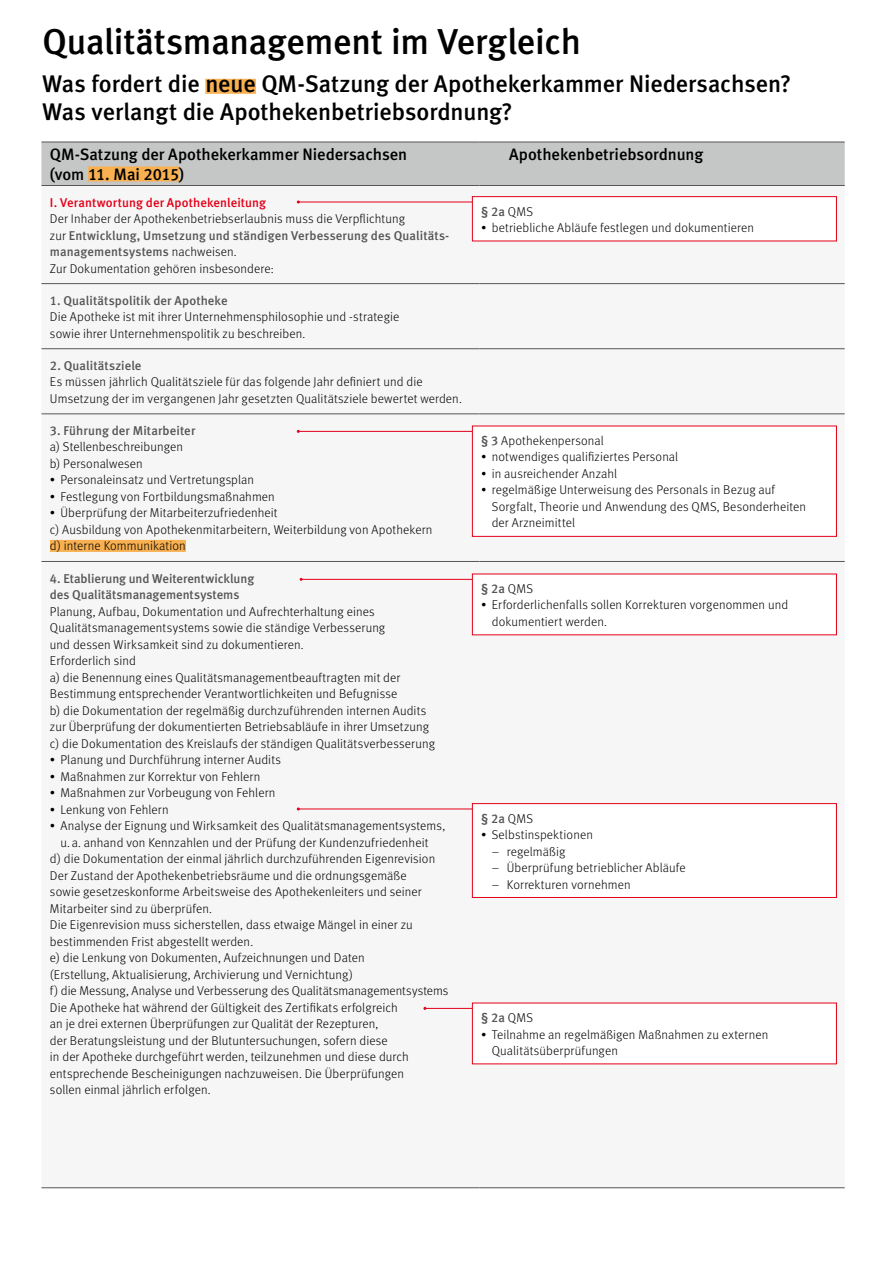
<style>
.page{position:relative;width:893px;height:1263px;background:#fff}
.page>*{position:absolute;margin:0;border:0;box-sizing:border-box;transform-origin:0 0}
.t1{font:36px "Meta Medium LF";letter-spacing:-.01em;color:#000}
.t2{font:24px/27.8px "Meta Medium LF";letter-spacing:-.005em;color:#000}
.t3{font:16.5px/19.5px "Meta Medium LF";letter-spacing:-.005em;color:#000}
.t4{font:300 12.75px/16.5px "Meta";letter-spacing:.01em;color:#000}
.t5{font:12.75px/16.5px "Meta Medium LF";letter-spacing:.005em;color:#565656}
.t6{font:500 12.75px "Meta";letter-spacing:.01em;color:#e30018}
.s1{font-family:"Meta";font-weight:300;color:#000}
.s2{font-family:"Meta Medium LF";font-weight:400;color:#565656}
</style>
<div class="page">
<div style="left:41px;top:143px;width:804px;height:42px;background:#c5c6c6"></div>
<div style="left:41px;top:196px;width:804px;height:869px;background:#f6f6f6"></div>
<hr style="left:41px;top:283px;width:438px;height:1px;background:#565656">
<hr style="left:479px;top:283px;width:366px;height:1px;background:#565656">
<hr style="left:41px;top:348px;width:438px;height:1px;background:#565656">
<hr style="left:479px;top:348px;width:366px;height:1px;background:#565656">
<hr style="left:41px;top:413px;width:438px;height:1px;background:#565656">
<hr style="left:479px;top:413px;width:366px;height:1px;background:#565656">
<hr style="left:41px;top:561px;width:438px;height:1px;background:#565656">
<hr style="left:479px;top:561px;width:366px;height:1px;background:#565656">
<hr style="left:41px;top:1187px;width:438px;height:1px;background:#565656">
<hr style="left:479px;top:1187px;width:366px;height:1px;background:#565656">
<hr style="left:41px;top:142px;width:438px;height:1px;background:#565656">
<hr style="left:479px;top:142px;width:366px;height:1px;background:#565656">
<hr style="left:41px;top:185px;width:438px;height:1px;background:#565656">
<hr style="left:479px;top:185px;width:366px;height:1px;background:#565656">
<div style="left:88px;top:166px;width:91px;height:15px;background:#f8b050"></div>
<div style="left:50px;top:540px;width:136px;height:12px;background:#f8b050"></div>
<div style="left:205px;top:79px;width:51px;height:15px;background:#f8b050"></div>
<hr style="left:298px;top:202px;width:208px;height:1px;background:#e30018">
<hr style="left:298px;top:431px;width:208px;height:1px;background:#e30018">
<hr style="left:301px;top:579px;width:208px;height:1px;background:#e30018">
<div style="left:472px;top:1003px;width:364px;height:61px;background:#fff"></div>
<hr style="left:425px;top:1008px;width:47px;height:1px;background:#e30018">
<hr style="left:298px;top:809px;width:211px;height:1px;background:#e30018">
<div style="left:472px;top:197px;width:364px;height:44px;background:#fff"></div>
<div style="left:472px;top:196px;width:365px;height:45px;border:1px solid #e30018"></div>
<div style="left:472px;top:426px;width:364px;height:110px;background:#fff"></div>
<div style="left:472px;top:426px;width:365px;height:111px;border:1px solid #e30018"></div>
<div style="left:472px;top:574px;width:364px;height:61px;background:#fff"></div>
<div style="left:472px;top:804px;width:364px;height:93px;background:#fff"></div>
<div style="left:472px;top:803px;width:365px;height:95px;border:1px solid #e30018"></div>
<h1 class="t1" style="left:43px;top:21px;width:540px">Qualitätsmanagement im Vergleich</h1>
<h2 class="t2" style="left:43px;top:70px;width:750px">Was fordert die neue QM-Satzung der Apothekerkammer Niedersachsen?<br>Was verlangt die Apothekenbetriebsordnung?</h2>
<p class="t3" style="left:50px;top:145px;width:359px">QM-Satzung der Apothekerkammer Niedersachsen (vom 11. Mai 2015)</p>
<p class="t3" style="left:509px;top:145px;width:196px">Apothekenbetriebsordnung</p>
<p class="t6" style="left:50px;top:195px;width:218px">I. Verantwortung der Apothekenleitung</p>
<p class="t4" style="left:50px;top:210px;width:357px">Der Inhaber der Apothekenbetriebserlaubnis muss die Verpflichtung</p>
<p class="t5" style="left:50px;top:227px;width:401px"><span class="s1">zur</span> Entwicklung, Umsetzung und ständigen Verbesserung des Qualitäts&shy;managementsystems <span class="s1">nachweisen.</span></p>
<p class="t4" style="left:50px;top:260px;width:225px">Zur Dokumentation gehören insbesondere:</p>
<p class="t5" style="left:50px;top:292px;width:179px">1. Qualitätspolitik der Apotheke</p>
<p class="t4" style="left:50px;top:308px;width:351px">Die Apotheke ist mit ihrer Unternehmensphilosophie und -strategie sowie ihrer Unternehmenspolitik zu beschreiben.</p>
<p class="t5" style="left:50px;top:357px;width:93px">2. Qualitätsziele</p>
<p class="t4" style="left:50px;top:373px;width:413px">Es müssen jährlich Qualitätsziele für das folgende Jahr definiert und die<br>Umsetzung der im vergangenen Jahr gesetzten Qualitätsziele bewertet werden.</p>
<p class="t5" style="left:50px;top:422px;width:147px">3. Führung der Mitarbeiter</p>
<p class="t4" style="left:50px;top:439px;width:135px">a) Stellenbeschreibungen b) Personalwesen</p>
<p class="t4" style="left:50px;top:472px;width:206px">• Personaleinsatz und Vertretungsplan</p>
<p class="t4" style="left:50px;top:488px;width:226px">• Festlegung von Fortbildungsmaßnahmen</p>
<p class="t4" style="left:50px;top:505px;width:384px">• Überprüfung der Mitarbeiterzufriedenheit<br>c) Ausbildung von Apothekenmitarbeitern, Weiterbildung von Apothekern d) interne Kommunikation</p>
<p class="t5" style="left:50px;top:570px;width:206px">4. Etablierung und Weiterentwicklung des Qualitätsmanagementsystems</p>
<p class="t4" style="left:50px;top:603px;width:386px">Planung, Aufbau, Dokumentation und Aufrechterhaltung eines Qualitätsmanagementsystems sowie die ständige Verbesserung<br>und dessen Wirksamkeit sind zu dokumentieren.<br>Erforderlich sind<br>a) die Benennung eines Qualitätsmanagementbeauftragten mit der Bestimmung entsprechender Verantwortlichkeiten und Befugnisse<br>b) die Dokumentation der regelmäßig durchzuführenden internen Audits zur Überprüfung der dokumentierten Betriebsabläufe in ihrer Umsetzung c) die Dokumentation des Kreislaufs der ständigen Qualitätsverbesserung</p>
<p class="t4" style="left:50px;top:751px;width:233px">• Planung und Durchführung interner Audits</p>
<p class="t4" style="left:50px;top:768px;width:212px">• Maßnahmen zur Korrektur von Fehlern</p>
<p class="t4" style="left:50px;top:784px;width:227px">• Maßnahmen zur Vorbeugung von Fehlern</p>
<p class="t4" style="left:50px;top:801px;width:120px">• Lenkung von Fehlern</p>
<p class="t4" style="left:50px;top:817px;width:397px">• Analyse der Eignung und Wirksamkeit des Qualitätsmanagementsystems,</p>
<p class="t4" style="left:60px;top:834px;width:370px">u. a. anhand von Kennzahlen und der Prüfung der Kundenzufriedenheit</p>
<p class="t4" style="left:50px;top:850px;width:387px">d) die Dokumentation der einmal jährlich durchzuführenden Eigenrevision</p>
<p class="t4" style="left:50px;top:867px;width:358px">Der Zustand der Apothekenbetriebsräume und die ordnungsgemäße</p>
<p class="t4" style="left:50px;top:883px;width:373px">sowie gesetzeskonforme Arbeitsweise des Apothekenleiters und seiner</p>
<p class="t4" style="left:50px;top:900px;width:163px">Mitarbeiter sind zu überprüfen.</p>
<p class="t4" style="left:50px;top:916px;width:364px">Die Eigenrevision muss sicherstellen, dass etwaige Mängel in einer zu</p>
<p class="t4" style="left:50px;top:933px;width:205px">bestimmenden Frist abgestellt werden.</p>
<p class="t4" style="left:50px;top:949px;width:316px">e) die Lenkung von Dokumenten, Aufzeichnungen und Daten</p>
<p class="t4" style="left:50px;top:966px;width:305px">(Erstellung, Aktualisierung, Archivierung und Vernichtung)</p>
<p class="t4" style="left:50px;top:982px;width:400px">f) die Messung, Analyse und Verbesserung des Qualitätsmanagementsystems</p>
<p class="t4" style="left:50px;top:999px;width:349px">Die Apotheke hat während der Gültigkeit des Zertifikats erfolgreich</p>
<p class="t4" style="left:50px;top:1015px;width:330px">an je drei externen Überprüfungen zur Qualität der Rezepturen,</p>
<p class="t4" style="left:50px;top:1032px;width:339px">der Beratungsleistung und der Blutuntersuchungen, sofern diese</p>
<p class="t4" style="left:50px;top:1048px;width:360px">in der Apotheke durchgeführt werden, teilzunehmen und diese durch</p>
<p class="t4" style="left:50px;top:1065px;width:356px">entsprechende Bescheinigungen nachzuweisen. Die Überprüfungen</p>
<p class="t4" style="left:50px;top:1081px;width:162px">sollen einmal jährlich erfolgen.</p>
<p class="t5" style="left:481px;top:203px;width:53px">§ 2a <span class="s1">QMS</span></p>
<p class="t4" style="left:481px;top:219px;width:274px">• betriebliche Abläufe festlegen und dokumentieren</p>
<p class="t4" style="left:481px;top:432px;width:124px"><span class="s2">§ 3</span> Apothekenpersonal</p>
<p class="t4" style="left:481px;top:449px;width:198px">• notwendiges qualifiziertes Personal</p>
<p class="t4" style="left:481px;top:465px;width:138px">• in ausreichender Anzahl</p>
<p class="t4" style="left:492px;top:482px;width:316px;text-indent:-11px">• regelmäßige Unterweisung des Personals in Bezug auf<br>Sorgfalt, Theorie und Anwendung des QMS, Besonderheiten der Arzneimittel</p>
<p class="t5" style="left:481px;top:580px;width:53px">§ 2a <span class="s1">QMS</span></p>
<p class="t4" style="left:492px;top:597px;width:298px;text-indent:-11px">• Erforderlichenfalls sollen Korrekturen vorgenommen und dokumentiert werden.</p>
<p class="t5" style="left:481px;top:810px;width:53px">§ 2a <span class="s1">QMS</span></p>
<p class="t4" style="left:481px;top:826px;width:113px">• Selbstinspektionen</p>
<p class="t4" style="left:492px;top:843px;width:75px">– regelmäßig</p>
<p class="t4" style="left:492px;top:859px;width:195px">– Überprüfung betrieblicher Abläufe</p>
<p class="t4" style="left:492px;top:876px;width:140px">– Korrekturen vornehmen</p>
<p class="t5" style="left:481px;top:1009px;width:53px">§ 2a <span class="s1">QMS</span></p>
<p class="t4" style="left:492px;top:1026px;width:278px;text-indent:-11px">• Teilnahme an regelmäßigen Maßnahmen zu externen<br>Qualitätsüberprüfungen</p>
</div>
